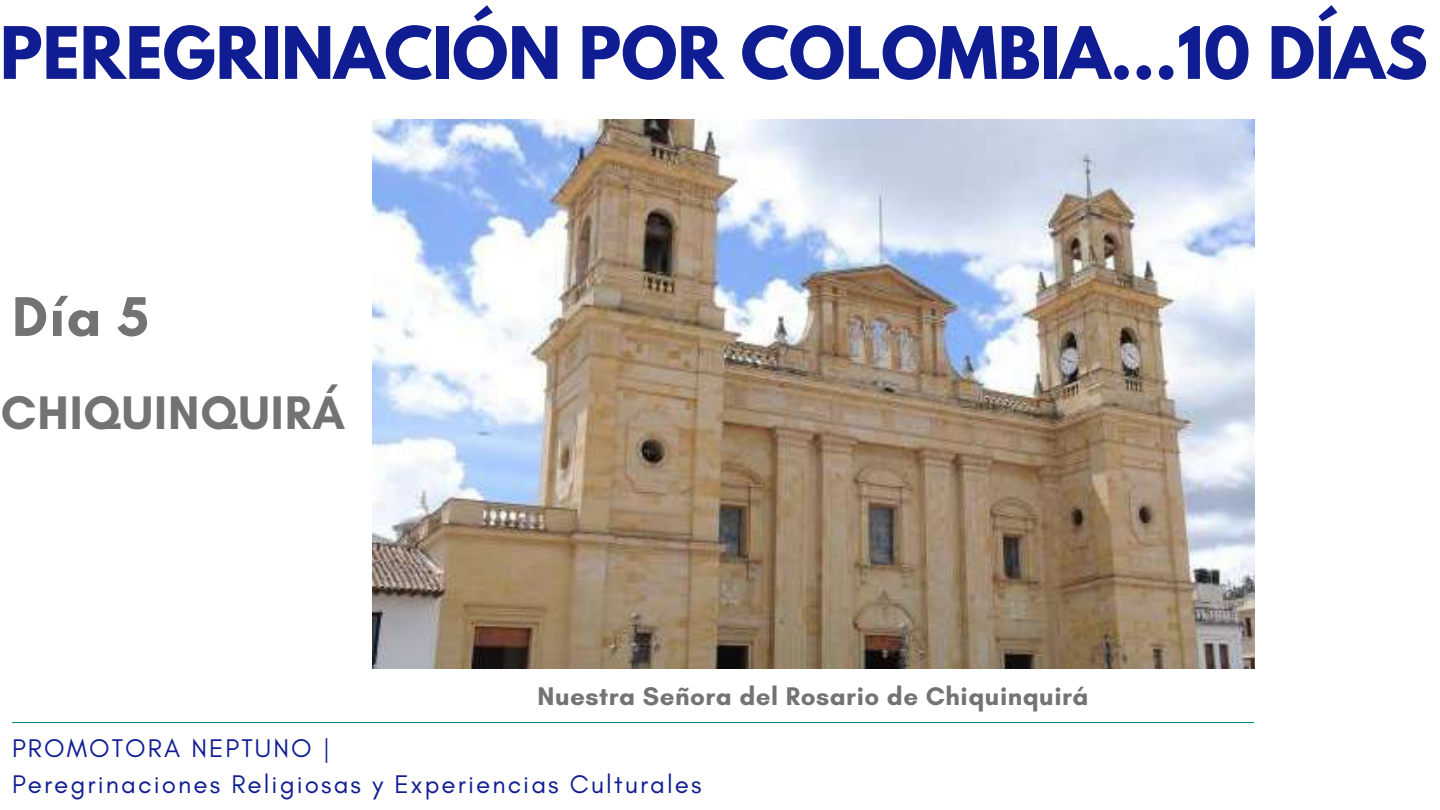
<style>
.page{position:relative;width:1440px;height:810px;background:#fff}
.page>*{position:absolute;margin:0;border:0;box-sizing:border-box;transform-origin:0 0}
.t1{font:700 64px "League Spartan";color:#101d92}
.t2{font:700 57px "Glacial Indifference";color:#737373}
.t3{font:700 48px "Glacial Indifference";letter-spacing:.02em;color:#737373}
.t4{font:26px/35.8px "Glacial Indifference";letter-spacing:.08em;color:#101d92}
.t5{font:700 26px "Glacial Indifference";letter-spacing:.02em;color:#737373}
</style>
<div class="page">
<hr style="left:12px;top:722px;width:1242px;height:1px;background:#01878b">
<img style="left:372px;top:119px;width:882px;height:549px">
<h1 class="t1" style="left:0;top:21px;width:1429px">PEREGRINACIÓN POR COLOMBIA...10 DÍAS</h1>
<h2 class="t2" style="left:12px;top:282px;width:139px">Día 5</h2>
<h3 class="t3" style="left:1px;top:384px;width:346px">CHIQUINQUIRÁ</h3>
<p class="t5" style="left:538px;top:680px;width:553px">Nuestra Señora del Rosario de Chiquinquirá</p>
<p class="t4" style="left:12px;top:730px;width:691px">PROMOTORA NEPTUNO |<br>Peregrinaciones Religiosas y Experiencias Culturales</p>
</div>
